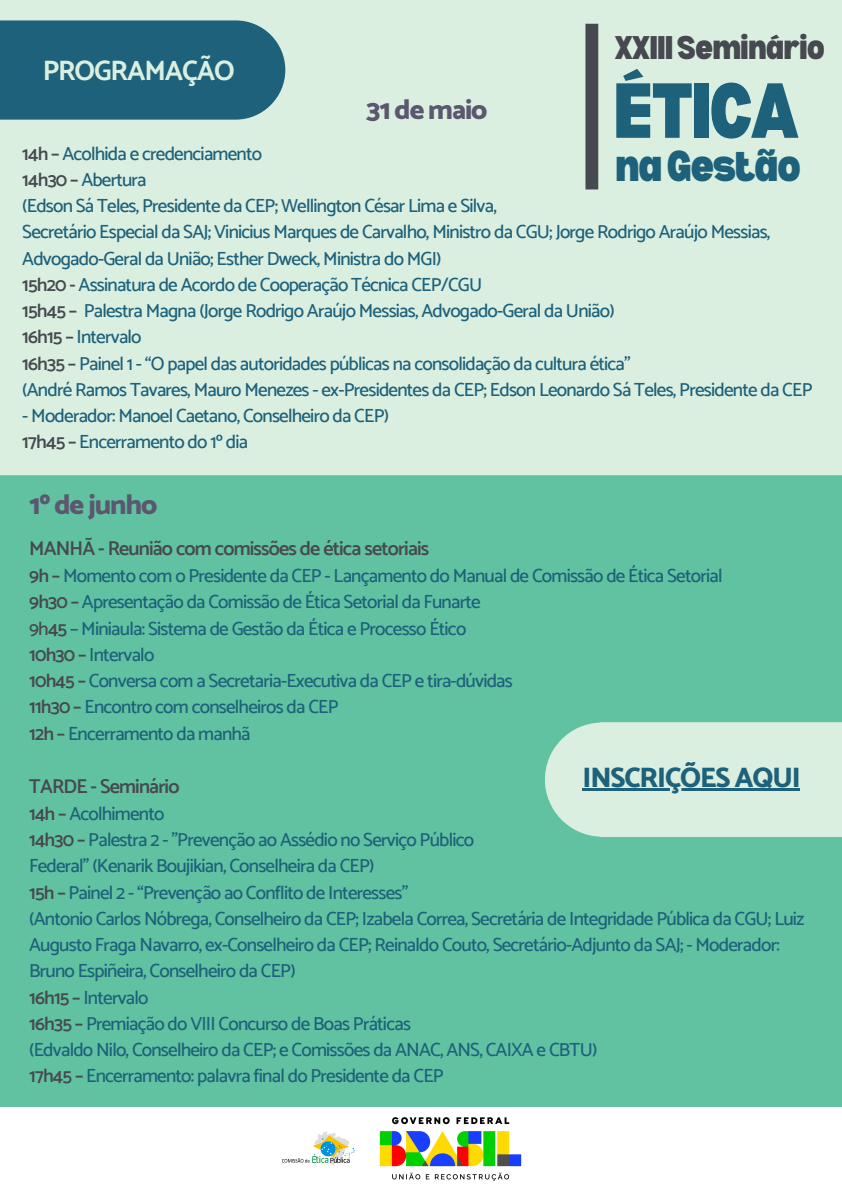
<style>
.page{position:relative;width:842px;height:1191px;background:#fff}
.page>*{position:absolute;margin:0;border:0;box-sizing:border-box;transform-origin:0 0}
.t1{font:900 semi-condensed 76.2px "Bernoru";letter-spacing:-.04em;color:#1d617a}
.t2{font:900 semi-condensed 42.3px "Bernoru";letter-spacing:-.04em;color:#1d617a}
.t3{font:900 semi-condensed 32.1px "Bernoru";letter-spacing:-.03em;color:#46494f}
.t4{font:800 28px "Catamaran";letter-spacing:-.04em;color:#5b576e}
.t5{font:800 28px "Catamaran";letter-spacing:-.04em;color:#1d617a}
.t6{font:700 28px "Catamaran";letter-spacing:-.04em;color:#dbefe1}
.t7{font:600 20px "Catamaran";letter-spacing:-.04em;color:#46494f}
.t8{font:500 19px/26.2px "Catamaran";letter-spacing:-.04em;color:#1d617a}
.s1{font-weight:600;color:#46494f}
.s2{color:#46494f}
</style>
<div class="page">
<div style="left:0;top:0;width:842px;height:1190px;background:#61c2a2"></div>
<div style="left:0;top:0;width:842px;height:475px;background:#dbefe1"></div>
<div style="left:585px;top:24px;width:13px;height:165px;background:#46494f"></div>
<div style="left:0;top:1106px;width:842px;height:84px;background:#fff"></div>
<img style="left:333px;top:1106px;width:235px;height:75px">
<svg style="left:282px;top:1130px;width:73px;height:36px"></svg>
<div style="left:545px;top:722px;width:297px;height:115px;background:#dbefe1"></div>
<hr style="left:583px;top:788px;width:217px;height:2px;background:#1d617a">
<div style="left:0;top:20px;width:285px;height:100px;background:#1d617a"></div>
<p class="t3" style="left:614px;top:29px;width:212px">XXIIISeminário</p>
<p class="t1" style="left:613px;top:67px;width:187px">ÉTICA</p>
<p class="t2" style="left:615px;top:142px;width:187px">naGestão</p>
<p class="t6" style="left:43px;top:54px;width:194px">PROGRAMAÇÃO</p>
<p class="t4" style="left:366px;top:93px;width:123px">31 de maio</p>
<p class="t8" style="left:22px;top:140px;width:241px"><span class="s1">14h –</span> Acolhida e credenciamento</p>
<p class="t8" style="left:22px;top:166px;width:126px"><span class="s1">14h30 –</span> Abertura</p>
<p class="t8" style="left:22px;top:192px;width:476px">(Edson Sá Teles, Presidente da CEP; Wellington César Lima e Silva,</p>
<p class="t8" style="left:22px;top:218px;width:750px">Secretário Especial da SAJ; Vinicius Marques de Carvalho, Ministro da CGU; Jorge Rodrigo Araújo Messias,<br>Advogado-Geral da União; Esther Dweck, Ministra do MGI)</p>
<p class="t8" style="left:22px;top:271px;width:461px"><span class="s1">15h20 -</span> Assinatura de Acordo de Cooperação Técnica CEP/CGU</p>
<p class="t8" style="left:22px;top:297px;width:594px"><span class="s1">15h45 –</span> Palestra Magna (Jorge Rodrigo Araújo Messias, Advogado-Geral da União)</p>
<p class="t8" style="left:22px;top:323px;width:121px"><span class="s1">16h15 –</span> Intervalo</p>
<p class="t8" style="left:22px;top:350px;width:610px"><span class="s1">16h35 –</span> Painel 1 - “O papel das autoridades públicas na consolidação da cultura ética”</p>
<p class="t8" style="left:22px;top:376px;width:792px">(André Ramos Tavares, Mauro Menezes - ex-Presidentes da CEP; Edson Leonardo Sá Teles, Presidente da CEP</p>
<p class="t8" style="left:22px;top:402px;width:368px">- Moderador: Manoel Caetano, Conselheiro da CEP)</p>
<p class="t8" style="left:22px;top:428px;width:227px"><span class="s1">17h45 –</span> Encerramento do 1º dia</p>
<p class="t4" style="left:29px;top:488px;width:130px">1º de junho</p>
<p class="t7" style="left:29px;top:536px;width:402px">MANHÃ - Reunião com comissões de ética setoriais</p>
<p class="t8" style="left:29px;top:562px;width:695px"><span class="s1">9h –</span> Momento com o Presidente da CEP - Lançamento do Manual de Comissão de Ética Setorial</p>
<p class="t8" style="left:29px;top:588px;width:453px"><span class="s1">9h30 –</span> Apresentação da Comissão de Ética Setorial da Funarte</p>
<p class="t8" style="left:29px;top:615px;width:439px"><span class="s2">9h</span><span class="s1">45</span> – Miniaula: Sistema de Gestão da Ética e Processo Ético</p>
<p class="t8" style="left:29px;top:641px;width:127px"><span class="s1">10h30 –</span> Intervalo</p>
<p class="t8" style="left:29px;top:667px;width:485px"><span class="s1">10h45 –</span> Conversa com a Secretaria-Executiva da CEP e tira-dúvidas</p>
<p class="t8" style="left:29px;top:693px;width:311px"><span class="s1">11h30 –</span> Encontro com conselheiros da CEP</p>
<p class="t8" style="left:29px;top:719px;width:223px"><span class="s1">12h –</span> Encerramento da manhã</p>
<p class="t7" style="left:29px;top:774px;width:152px">TARDE - Seminário</p>
<p class="t8" style="left:29px;top:800px;width:137px"><span class="s1">14h –</span> Acolhimento</p>
<p class="t8" style="left:29px;top:826px;width:446px"><span class="s1">14h30 –</span> Palestra 2 - "Prevenção ao Assédio no Serviço Público</p>
<p class="t8" style="left:29px;top:852px;width:347px">Federal" (Kenarik Boujikian, Conselheira da CEP)</p>
<p class="t8" style="left:29px;top:878px;width:381px"><span class="s1">15h –</span> Painel 2 - “Prevenção ao Conflito de Interesses”</p>
<p class="t8" style="left:29px;top:905px;width:777px">(Antonio Carlos Nóbrega, Conselheiro da CEP; Izabela Correa, Secretária de Integridade Pública da CGU; Luiz<br>Augusto Fraga Navarro, ex-Conselheiro da CEP; Reinaldo Couto, Secretário-Adjunto da SAJ; - Moderador:<br>Bruno Espiñeira, Conselheiro da CEP)</p>
<p class="t8" style="left:29px;top:983px;width:121px"><span class="s1">16h15 –</span> Intervalo</p>
<p class="t8" style="left:29px;top:1010px;width:383px"><span class="s1">16h35 –</span> Premiação do VIII Concurso de Boas Práticas</p>
<p class="t8" style="left:29px;top:1036px;width:570px">(Edvaldo Nilo, Conselheiro da CEP; e Comissões da ANAC, ANS, CAIXA e CBTU)</p>
<p class="t8" style="left:29px;top:1062px;width:416px"><span class="s1">17h45 –</span> Encerramento: palavra final do Presidente da CEP</p>
<p class="t5" style="left:583px;top:760px;width:220px">INSCRIÇÕES AQUI</p>
</div>
